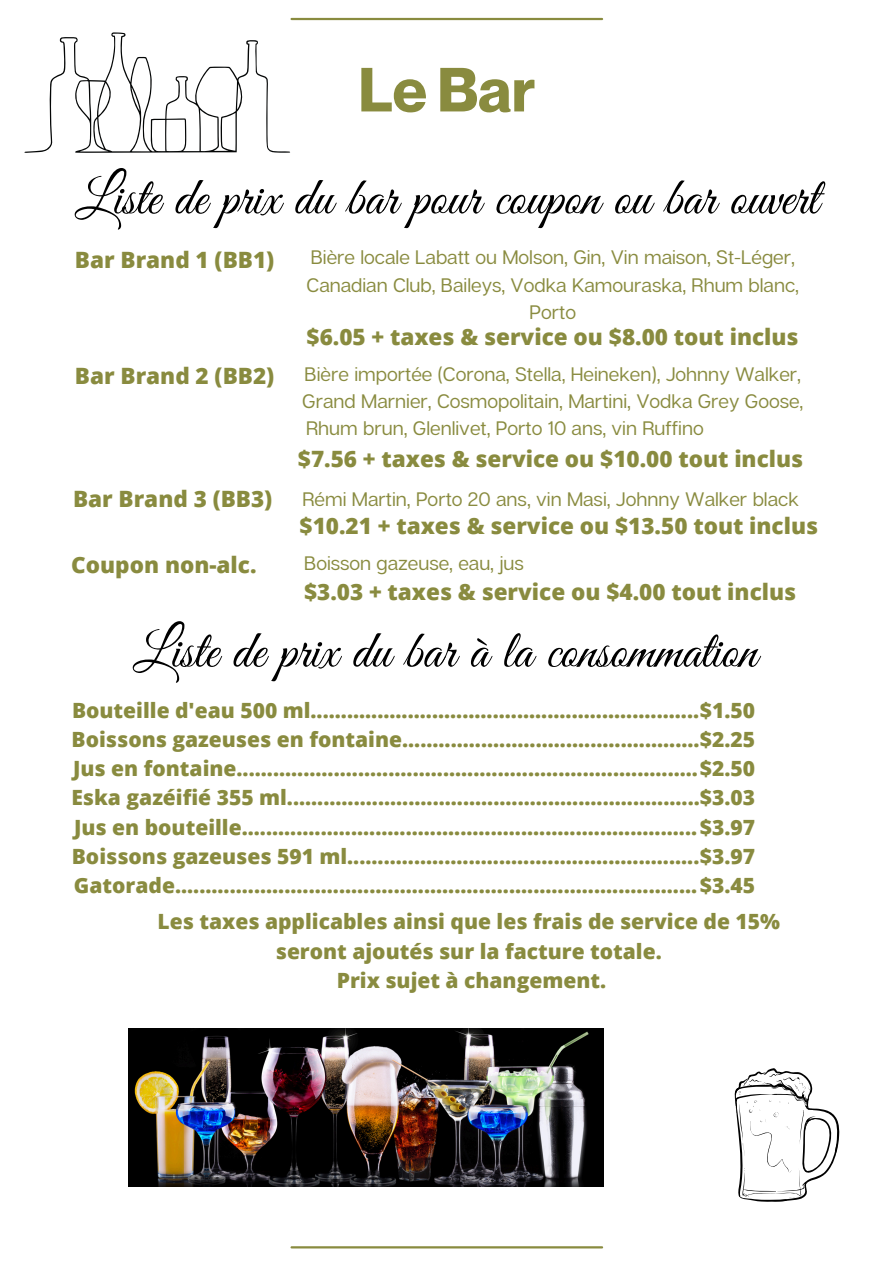
<style>
.page{position:relative;width:894px;height:1264px;background:#fff}
.page>*{position:absolute;margin:0;border:0;box-sizing:border-box;transform-origin:0 0}
.t1{font:700 60.9px "Neue Montreal";color:#898b3f}
.t2{font:53.55px "Great Vibes";color:#000}
.t3{font:800 22.5px "Open Sans";color:#898b3f}
.t4{font:800 21px/29.2px "Open Sans";color:#898b3f;text-align:justify}
.t5{font:19.5px "Articulat CF";color:#898b3f}
</style>
<div class="page">
<hr style="left:291px;top:18px;width:311px;height:2px;background:#898b3f">
<hr style="left:291px;top:1246px;width:311px;height:2px;background:#898b3f">
<img style="left:128px;top:1028px;width:475px;height:158px">
<svg style="left:734px;top:1068px;width:105px;height:133px"></svg>
<svg style="left:24px;top:32px;width:266px;height:121px"></svg>
<h1 class="t1" style="left:358px;top:52px;width:178px">Le Bar</h1>
<h2 class="t2" style="left:75px;top:168px;width:745px">Liste de prix du bar pour coupon ou bar ouvert</h2>
<h3 class="t3" style="left:75px;top:243px;width:201px">Bar Brand 1 (BB1)</h3>
<p class="t5" style="left:310px;top:245px;width:485px">Bière locale Labatt ou Molson, Gin, Vin maison, St-Léger,</p>
<p class="t5" style="left:306px;top:272px;width:494px">Canadian Club, Baileys, Vodka Kamouraska, Rhum blanc,</p>
<p class="t5" style="left:529px;top:299px;width:48px">Porto</p>
<h3 class="t3" style="left:306px;top:321px;width:493px">$6.05 + taxes &amp; service ou $8.00 tout inclus</h3>
<h3 class="t3" style="left:75px;top:360px;width:201px">Bar Brand 2 (BB2)</h3>
<p class="t5" style="left:304px;top:362px;width:498px">Bière importée (Corona, Stella, Heineken), Johnny Walker,</p>
<p class="t5" style="left:302px;top:389px;width:502px">Grand Marnier, Cosmopolitain, Martini, Vodka Grey Goose,</p>
<p class="t5" style="left:306px;top:416px;width:399px">Rhum brun, Glenlivet, Porto 10 ans, vin Ruffino</p>
<h3 class="t3" style="left:298px;top:443px;width:506px">$7.56 + taxes &amp; service ou $10.00 tout inclus</h3>
<h3 class="t3" style="left:73px;top:483px;width:201px">Bar Brand 3 (BB3)</h3>
<p class="t5" style="left:302px;top:486px;width:498px">Rémi Martin, Porto 20 ans, vin Masi, Johnny Walker black</p>
<h3 class="t3" style="left:299px;top:510px;width:520px">$10.21 + taxes &amp; service ou $13.50 tout inclus</h3>
<h3 class="t3" style="left:71px;top:549px;width:187px">Coupon non-alc.</h3>
<h3 class="t5" style="left:304px;top:551px;width:221px">Boisson gazeuse, eau, jus</h3>
<h3 class="t3" style="left:304px;top:576px;width:493px">$3.03 + taxes &amp; service ou $4.00 tout inclus</h3>
<h3 class="t2" style="left:133px;top:621px;width:625px">Liste de prix du bar à la consommation</h3>
<p class="t4" style="left:71px;top:694px;width:685px">Bouteille d'eau 500 ml................................................................$1.50<br>Boissons gazeuses en fontaine.................................................$2.25<br>Jus en fontaine............................................................................$2.50<br>Eska gazéifié 355 ml....................................................................$3.03<br>Jus en bouteille...........................................................................$3.97<br>Boissons gazeuses 591 ml..........................................................$3.97<br>Gatorade......................................................................................$3.45</p>
<h3 class="t4" style="left:157px;top:906px;width:623px;text-align:center">Les taxes applicables ainsi que les frais de service de 15% seront ajoutés sur la facture totale.<br>Prix sujet à changement.</h3>
</div>
